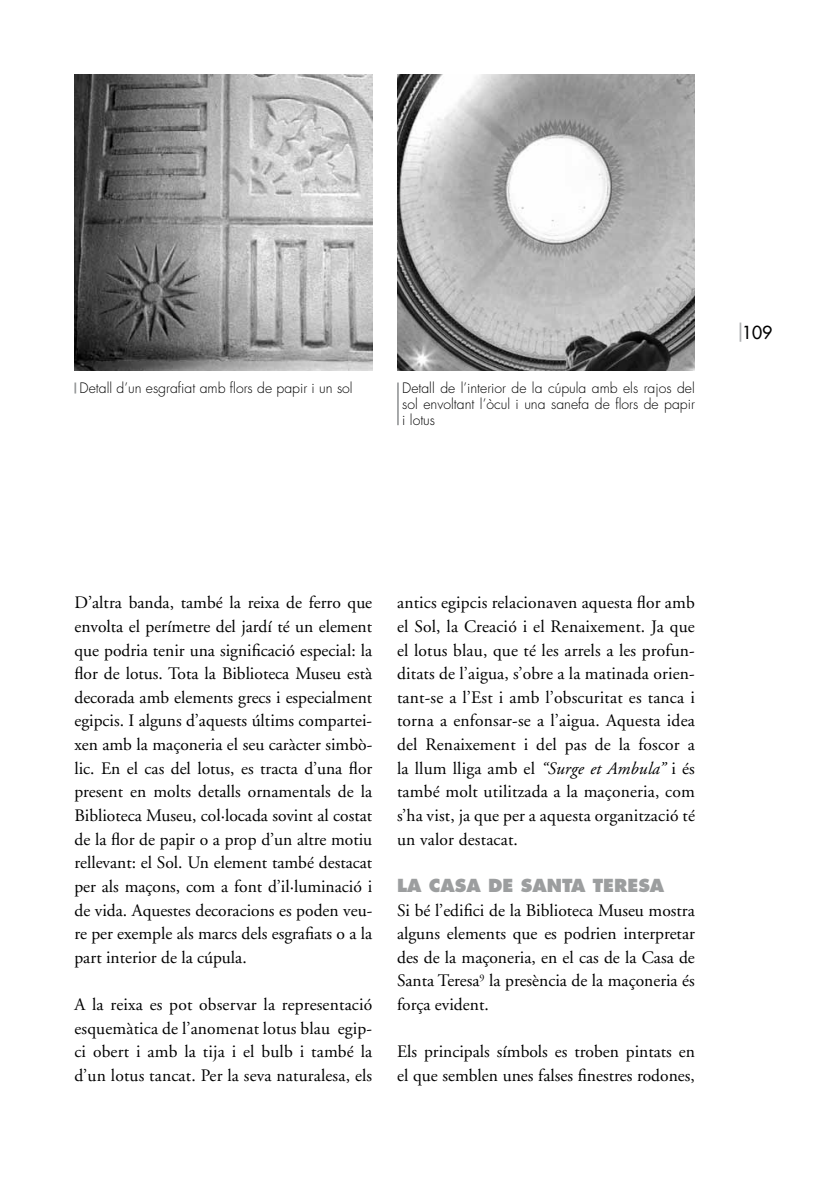
<style>
.page{position:relative;width:819px;height:1191px;background:#fff}
.page>*{position:absolute;margin:0;border:0;box-sizing:border-box;transform-origin:0 0}
.t1{font:17.5px/23.6px "Adobe Garamond";color:#000;text-align:justify}
.t2{font:800 17.5px "Futura";color:#9c9e9f}
.t3{font:17.5px "Futura";color:#000}
.t4{font:300 14px/15.8px "Futura";color:#000;text-align:justify}
.s1{font-style:italic}
</style>
<div class="page">
<hr style="left:739px;top:322px;width:2px;height:20px;background:#b1b3b4">
<img style="left:397px;top:74px;width:297px;height:296px">
<hr style="left:397px;top:382px;width:2px;height:43px;background:#9c9e9f">
<img style="left:74px;top:74px;width:298px;height:296px">
<svg style="left:74px;top:382px;width:2px;height:11px"></svg>
<p class="t4" style="left:80px;top:380px;width:274px">Detall d’un esgrafiat amb flors de papir i un sol</p>
<p class="t4" style="left:402px;top:380px;width:294px">Detall de l’interior de la cúpula amb els rajos del sol envoltant l’òcul i una sanefa de flors de papir i lotus</p>
<p class="t3" style="left:742px;top:321px;width:32px">109</p>
<p class="t1" style="left:74px;top:591px;width:299px">D’altra banda, també la reixa de ferro que envolta el perímetre del jardí té un element que podria tenir una significació especial: la flor de lotus. Tota la Biblioteca Museu està decorada amb elements grecs i especialment egipcis. I alguns d’aquests últims compartei&shy;xen amb la maçoneria el seu caràcter simbò&shy;lic. En el cas del lotus, es tracta d’una flor present en molts detalls ornamentals de la Biblioteca Museu, col·locada sovint al costat de la flor de papir o a prop d’un altre motiu rellevant: el Sol. Un element també destacat per als maçons, com a font d’il·luminació i de vida. Aquestes decoracions es poden veu&shy;re per exemple als marcs dels esgrafiats o a la part interior de la cúpula.</p>
<p class="t1" style="left:74px;top:993px;width:299px">A la reixa es pot observar la representació esquemàtica de l’anomenat lotus blau egip&shy;ci obert i amb la tija i el bulb i també la d’un lotus tancat. Per la seva naturalesa, els</p>
<p class="t1" style="left:397px;top:591px;width:299px">antics egipcis relacionaven aquesta flor amb el Sol, la Creació i el Renaixement. Ja que el lotus blau, que té les arrels a les profun&shy;ditats de l’aigua, s’obre a la matinada orien&shy;tant-se a l’Est i amb l’obscuritat es tanca i torna a enfonsar-se a l’aigua. Aquesta idea del Renaixement i del pas de la foscor a la llum lliga amb el <span class="s1">“Surge et Ambula”</span> i és també molt utilitzada a la maçoneria, com s’ha vist, ja que per a aquesta organització té un valor destacat.</p>
<p class="t2" style="left:397px;top:874px;width:46px">LA CASA</p>
<p class="t2" style="left:488px;top:874px;width:47px">DE SANTA</p>
<p class="t2" style="left:592px;top:874px;width:60px">TERESA</p>
<p class="t1" style="left:397px;top:898px;width:299px">Si bé l’edifici de la Biblioteca Museu mostra alguns elements que es podrien interpretar des de la maçoneria, en el cas de la Casa de Santa Teresa<sup>9</sup> la presència de la maçoneria és força evident.</p>
<p class="t1" style="left:397px;top:1040px;width:299px">Els principals símbols es troben pintats en el que semblen unes falses finestres rodones,</p>
</div>
